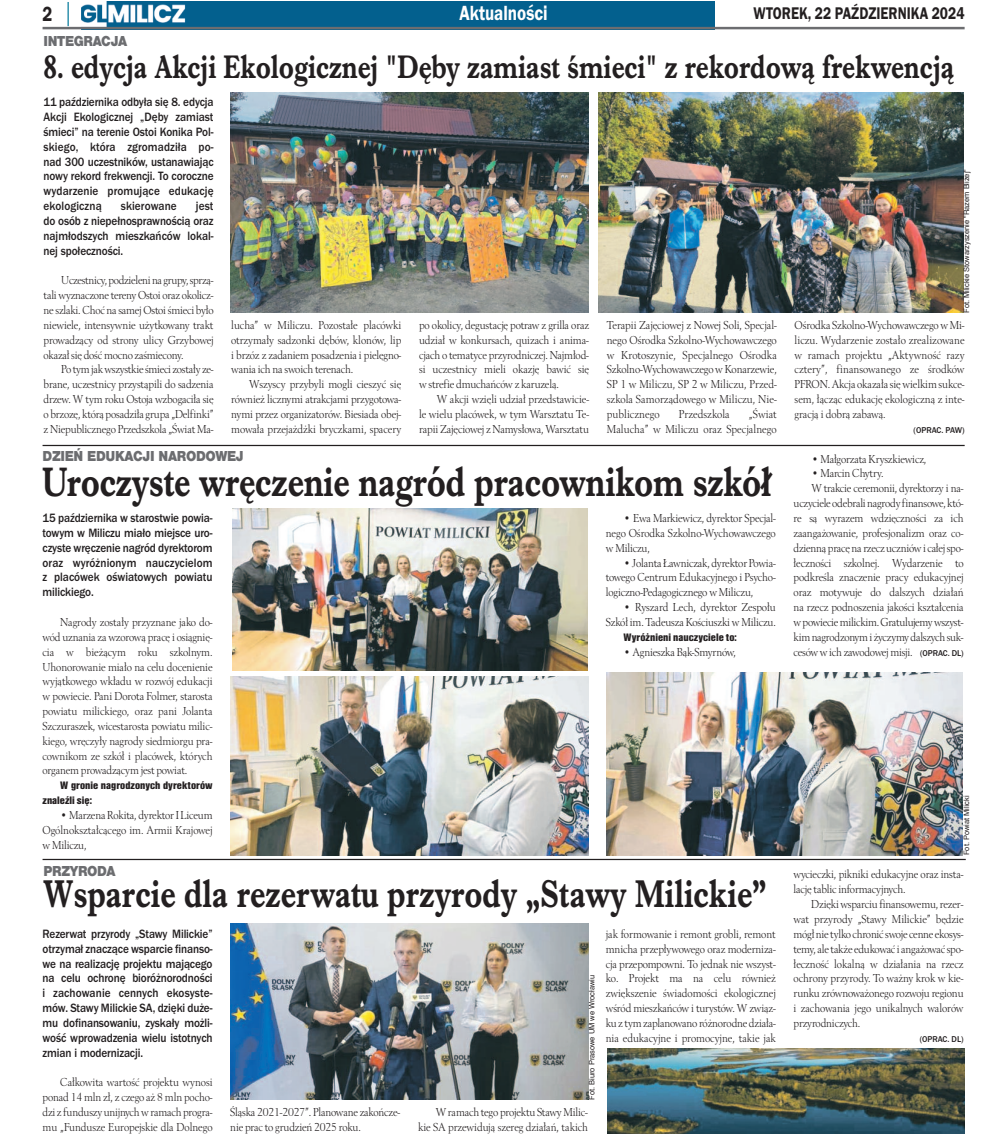
<style>
.page{position:relative;width:993px;height:1134px;background:#fff}
.page>*{position:absolute;margin:0;border:0;box-sizing:border-box;transform-origin:0 0}
.t1{font:700 42.5px "Imprint URWTCE";letter-spacing:-.005em;color:#231f20;scale:.8 1}
.t2{font:700 40px "Imprint URWTCE";color:#231f20;scale:.8 1}
.t3{font:700 33.75px "Imprint URWTCE";color:#231f20;scale:.8 1}
.t4{font:21.25px "Franklin Got URWTCE Dem";color:#fff;scale:.8 1}
.t5{font:21.25px "Franklin Got URWTCE Dem";color:#231f20;scale:.8 1}
.t6{font:17.5px "Franklin Got URWTCE Dem";color:#231f20;scale:.8 1}
.t7{font:900 15px "Nimbus San TCE";letter-spacing:-.025em;color:#6c6d70;scale:.9 1}
.t8{font:500 12.5px/14.9px "Franklin Got URWTCE";letter-spacing:-.005em;color:#231f20;text-align:justify;scale:.9 1}
.t9{font:12px/14.9px "Berling TCE";letter-spacing:-.015em;color:#231f20;text-align:justify;scale:.9 1}
.t10{font:12px/14.9px "Berling TCE";letter-spacing:.005em;color:#231f20;text-align:right;scale:.9 1}
.t11{font:11.25px/14.9px "Nimbus San TCE Bla Con";color:#231f20}
.t12{font:500 8.75px "Franklin Got URWTCE";color:#231f20;scale:.95 1}
.t13{font:7.5px "Helvetica";letter-spacing:-.005em;color:#231f20}
.s1{font-family:"Franklin Got URWTCE";font-weight:500;font-size:8.75px}
</style>
<div class="page">
<img style="left:82px;top:2px;width:632px;height:25px">
<hr style="left:43px;top:27px;width:921px;height:2px;background:#6c6d70">
<hr style="left:67px;top:2px;width:2px;height:24px;background:#0a7c9d">
<img style="left:230px;top:93px;width:358px;height:220px">
<img style="left:598px;top:93px;width:365px;height:220px">
<img style="left:233px;top:508px;width:354px;height:163px">
<img style="left:606px;top:672px;width:356px;height:183px">
<img style="left:230px;top:677px;width:358px;height:178px">
<img style="left:230px;top:923px;width:358px;height:177px">
<img style="left:607px;top:1048px;width:357px;height:86px">
<hr style="left:43px;top:445px;width:921px;height:1px;background:#231f20">
<hr style="left:43px;top:859px;width:922px;height:1px;background:#231f20">
<h3 class="t5" style="left:43px;top:1px;width:14px">2</h3>
<h3 class="t4" style="left:459px;top:0;width:112px">Aktualności</h3>
<h3 class="t6" style="left:753px;top:3px;width:265px">WTOREK, 22 PAŹDZIERNIKA 2024</h3>
<p class="t7" style="left:44px;top:33px;width:94px">INTEGRACJA</p>
<h3 class="t3" style="left:44px;top:46px;width:1139px">8. edycja Akcji Ekologicznej "Dęby zamiast śmieci" z rekordową frekwencją</h3>
<p class="t8" style="left:44px;top:94px;width:190px">11 października odbyła się 8. edycja Akcji Ekologicznej „Dęby zamiast śmieci” na terenie Ostoi Konika Pol&shy;skiego, która zgromadziła po&shy;nad 300 uczestników, ustanawiając nowy rekord frekwencji. To coroczne wydarzenie promujące edukację ekologiczną</p>
<p class="t8" style="left:44px;top:198px;width:190px;text-indent:152px">jest do osób z niepełnosprawnością oraz najmłodszych mieszkańców lokal&shy;nej społeczności.</p>
<p class="t9" style="left:44px;top:273px;width:190px;text-indent:18px">Uczestnicy,podzielenina grupy,sprzą&shy;tali wyznaczone tereny Ostoi oraz okolicz&shy;ne szlaki. Choć na samej Ostoi śmieci było niewiele, intensywnie użytkowany trakt prowadzący od strony ulicy Grzybowej okazał się dość mocno zaśmiecony.</p>
<p class="t9" style="left:44px;top:362px;width:190px;text-indent:18px">Po tymjakwszystkie śmieci zostały ze&shy;brane, uczestnicy przystąpili do sadzenia drzew. W tym roku Ostoja wzbogaciła się o brzozę, którą posadziła grupa „Delfinki” z Niepublicznego Przedszkola „Świat Ma-</p>
<p class="t8" style="left:121px;top:198px;width:64px">skierowane</p>
<p class="t9" style="left:231px;top:317px;width:190px">lucha” w Miliczu. Pozostałe placówki otrzymały sadzonki dębów, klonów, lip i brzóz z zadaniem posadzenia i pielęgno&shy;wania ich na swoich terenach.</p>
<p class="t9" style="left:231px;top:377px;width:190px;text-indent:18px">Wszyscy przybyli mogli cieszyć się również licznymi atrakcjami przygotowa&shy;nymi przez organizatorów. Biesiada obej&shy;mowała przejażdżki bryczkami, spacery</p>
<p class="t9" style="left:419px;top:317px;width:190px">po okolicy, degustację potraw z grilla oraz udział w konkursach, quizach i anima&shy;cjach o tematyce przyrodniczej. Najmłod&shy;si uczestnicy mieli okazję bawić się w strefie dmuchańców z karuzelą.</p>
<p class="t9" style="left:419px;top:392px;width:190px;text-indent:18px">W akcji wzięli udział przedstawicie&shy;le wielu placówek, w tym Warsztatu Te&shy;rapii Zajęciowej z Namysłowa, Warsztatu</p>
<p class="t9" style="left:606px;top:317px;width:190px">Terapii Zajęciowej z Nowej Soli, Specjal&shy;nego Ośrodka Szkolno-Wychowawczego w Krotoszynie, Specjalnego Ośrodka Szkolno-Wychowawczego w Konarzewie, SP 1 w Miliczu, SP 2 w Miliczu, Przed&shy;szkola Samorządowego w Miliczu, Nie&shy;publicznego</p>
<p class="t10" style="left:606px;top:406px;width:190px">„Świat<br>Malucha” w Miliczu oraz Specjalnego</p>
<p class="t10" style="left:678px;top:406px;width:58px">Przedszkola</p>
<p class="t7" style="left:43px;top:447px;width:225px">DZIEŃ EDUKACJI NARODOWEJ</p>
<h1 class="t1" style="left:43px;top:457px;width:912px">Uroczyste wręczenie nagród pracownikom szkół</h1>
<p class="t8" style="left:43px;top:510px;width:190px">15 października w starostwie powia&shy;towym w Miliczu miało miejsce uro&shy;czyste wręczenie nagród dyrektorom oraz wyróżnionym nauczycielom z placówek oświatowych powiatu milickiego.</p>
<p class="t9" style="left:43px;top:614px;width:190px;text-indent:18px">Nagrody zostały przyznane jako do&shy;wód uznania za wzorową pracę i osiągnię&shy;cia w bieżącym roku szkolnym.<br>Uhonorowanie miało na celu docenienie wyjątkowego wkładu w rozwój edukacji w powiecie. Pani Dorota Folmer, starosta powiatu milickiego, oraz pani Jolanta Szczuraszek, wicestarosta powiatu milic&shy;kiego, wręczyły nagrody siedmiorgu pra&shy;cownikom ze szkół i placówek, których organem prowadzącym jest powiat.</p>
<p class="t11" style="left:43px;top:778px;width:171px;text-indent:18px">W gronie nagrodzonych dyrektorów znaleźli się:</p>
<p class="t9" style="left:43px;top:807px;width:190px;text-indent:18px">• Marzena Rokita, dyrektor I Liceum Ogólnokształcącego im. Armii Krajowej w Miliczu,</p>
<p class="t9" style="left:605px;top:510px;width:190px;text-indent:18px">• Ewa Markiewicz, dyrektor Specjal&shy;nego Ośrodka Szkolno-Wychowawczego w Miliczu,</p>
<p class="t9" style="left:605px;top:555px;width:189px;text-indent:18px">•JolantaŁawniczak, dyrektor Powia&shy;towego Centrum Edukacyjnego i Psycho&shy;logiczno-Pedagogicznego w Miliczu,</p>
<p class="t9" style="left:605px;top:599px;width:190px;text-align:right">• Ryszard Lech, dyrektor Zespołu<br>Szkół im. Tadeusza Kościuszki w Miliczu.</p>
<p class="t11" style="left:623px;top:629px;width:115px">Wyróżnieni nauczyciele to:</p>
<p class="t9" style="left:623px;top:644px;width:126px">• Agnieszka Bąk-Smyrnów,</p>
<p class="t7" style="left:44px;top:862px;width:81px">PRZYRODA</p>
<h2 class="t2" style="left:44px;top:870px;width:905px">Wsparcie dla rezerwatu przyrody „Stawy Milickie”</h2>
<p class="t8" style="left:43px;top:926px;width:190px">Rezerwat przyrody „Stawy Milickie” otrzymał znaczące wsparcie finanso&shy;we na realizację projektu mającego na celu ochronę bioróżnorodności i zachowanie cennych ekosyste&shy;mów. Stawy Milickie SA, dzięki duże&shy;mu dofinansowaniu, zyskały możli&shy;wość wprowadzenia wielu istotnych zmian i modernizacji.</p>
<p class="t9" style="left:43px;top:1075px;width:190px;text-indent:18px">Całkowita wartość projektu wynosi ponad 14 mln zł, z czego aż 8 mln pocho&shy;dzi z funduszyunijnychwramach progra&shy;mu „Fundusze Europejskie dla Dolnego</p>
<p class="t13" style="left:588px;top:1099px;width:126px;rotate:-90deg">Fot. Biuro Prasowe UM we Wrocławiu</p>
<p class="t9" style="left:230px;top:1104px;width:189px">Śląska 2021-2027”. Planowane zakończe&shy;nie prac to grudzień 2025 roku.</p>
<p class="t9" style="left:418px;top:1104px;width:190px;text-align:right">W ramach tego projektu Stawy Milic-<br>kie SA przewidują szereg działań, takich</p>
<p class="t9" style="left:605px;top:926px;width:190px">jak formowanie i remont grobli, remont mnicha przepływowego oraz moderniza&shy;cja przepompowni. To jednak nie wszyst&shy;ko. Projekt ma na celu również zwiększenie świadomości ekologicznej wśród mieszkańców i turystów. W związ&shy;kuz tymzaplanowano różnorodne działa&shy;nia edukacyjne i promocyjne, takie jak</p>
<p class="t13" style="left:963px;top:313px;width:145px;rotate:-90deg">Fot. Milickie Stowarzyszenie "Razem Bliżej"</p>
<p class="t9" style="left:794px;top:317px;width:190px">Ośrodka Szkolno-Wychowawczego w Mi&shy;liczu. Wydarzenie zostało zrealizowane w ramach projektu „Aktywność razy cztery”, finansowanego ze środków PFRON. Akcja okazała się wielkim sukce&shy;sem, łącząc edukację ekologiczną z inte&shy;gracją i dobrą zabawą.</p>
<p class="t12" style="left:913px;top:425px;width:55px">(OPRAC. PAW)</p>
<p class="t9" style="left:811px;top:451px;width:129px">• Małgorzata Kryszkiewicz,</p>
<p class="t9" style="left:811px;top:466px;width:82px">• Marcin Chytry.</p>
<p class="t9" style="left:811px;top:481px;width:170px">W trakcie ceremonii, dyrektorzy i na-</p>
<p class="t9" style="left:793px;top:496px;width:189px">uczyciele odebralinagrody finansowe, któ-</p>
<p class="t9" style="left:793px;top:510px;width:190px">re są wyrazem wdzięczności za ich</p>
<p class="t9" style="left:793px;top:525px;width:189px">zaangażowanie, profesjonalizm oraz co-</p>
<p class="t9" style="left:793px;top:540px;width:189px">dzienną pracę na rzecz uczniów i całej spo-</p>
<p class="t9" style="left:793px;top:555px;width:190px">łeczności szkolnej. Wydarzenie to</p>
<p class="t9" style="left:793px;top:570px;width:190px">podkreśla znaczenie pracy edukacyjnej</p>
<p class="t9" style="left:793px;top:585px;width:190px">oraz motywuje do dalszych działań</p>
<p class="t9" style="left:793px;top:599px;width:190px">na rzecz podnoszenia jakości kształcenia</p>
<p class="t9" style="left:793px;top:614px;width:189px">wpowieciemilickim.Gratulujemywszyst-</p>
<p class="t9" style="left:793px;top:629px;width:189px">kimnagrodzonymi życzymydalszychsuk-</p>
<p class="t9" style="left:793px;top:644px;width:190px">cesów w ich zawodowej misji. <span class="s1">(OPRAC. DL)</span></p>
<p class="t13" style="left:963px;top:855px;width:61px;rotate:-90deg">Fot. Powiat Milicki</p>
<p class="t9" style="left:793px;top:867px;width:189px">wycieczki, pikniki edukacyjne oraz insta&shy;lację tablic informacyjnych.</p>
<p class="t9" style="left:793px;top:896px;width:190px;text-indent:18px">Dzięki wsparciu finansowemu, rezer&shy;wat przyrody „Stawy Milickie” będzie mógłnie tylko chronić swoje cenne ekosys&shy;temy, ale także edukować i angażować spo&shy;łeczność lokalną w działania na rzecz ochrony przyrody. To ważny krok w kie&shy;runku zrównoważonego rozwoju regionu i zachowania jego unikalnych walorów przyrodniczych.</p>
<p class="t12" style="left:919px;top:1034px;width:48px">(OPRAC. DL)</p>
</div>
